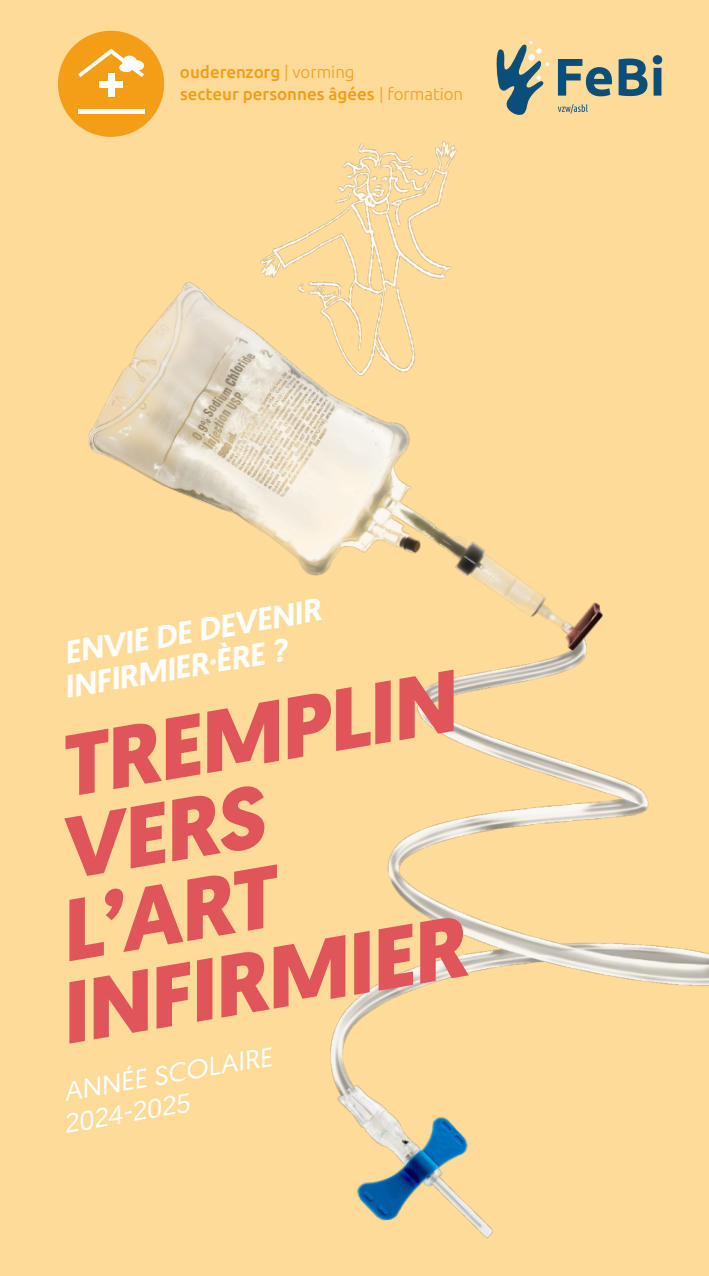
<style>
.page{position:relative;width:709px;height:1276px;background:#fedb99}
.page>*{position:absolute;margin:0;border:0;box-sizing:border-box;transform-origin:0 0}
.t1{font:italic 700 86.5px "Geomanist";color:#e0555a;scale:1.06 1}
.t2{font:italic 500 31.5px/33.5px "Geomanist";color:#fff;scale:1.06 1}
.t3{font:italic 26.25px/31.2px "Geomanist";color:#fff;scale:1.06 1}
.t4{font:500 17px/22.2px "Ubuntu";color:#f49d16}
.s1{font-weight:300}
</style>
<div class="page">
<img style="left:58px;top:85px;width:651px;height:1153px">
<img style="left:237px;top:91px;width:259px;height:336px">
<svg style="left:558px;top:59px;width:54px;height:37px"></svg>
<svg style="left:618px;top:55px;width:44px;height:41px"></svg>
<svg style="left:558px;top:104px;width:29px;height:10px"></svg>
<svg style="left:494px;top:41px;width:55px;height:75px"></svg>
<div style="left:58px;top:31px;width:106px;height:106px;background:#f49d16;border-radius:50%"></div>
<svg style="left:78px;top:49px;width:66px;height:28px"></svg>
<hr style="left:78px;top:109px;width:66px;height:4px;background:#fff">
<div style="left:122px;top:56px;width:15px;height:13px;background:#fff;border-radius:50%"></div>
<div style="left:130px;top:60px;width:14px;height:11px;background:#fff;border-radius:50%"></div>
<div style="left:119px;top:63px;width:14px;height:9px;background:#fff;border-radius:50%"></div>
<div style="left:108px;top:73px;width:7px;height:23px;background:#fff"></div>
<div style="left:100px;top:81px;width:23px;height:7px;background:#fff"></div>
<p class="t4" style="left:180px;top:63px;width:285px">ouderenzorg <span class="s1">| vorming<br></span>secteur personnes âgées <span class="s1">| formation</span></p>
<h2 class="t2" style="left:55px;top:638px;width:253px;rotate:-10deg">ENVIE DE DEVENIR<br>INFIRMIER·ÈRE ?</h2>
<h1 class="t1" style="left:49px;top:712px;width:380px;rotate:-10deg">TREMPLIN</h1>
<h1 class="t1" style="left:49px;top:793px;width:196px;rotate:-10deg">VERS</h1>
<h1 class="t1" style="left:49px;top:876px;width:207px;rotate:-10deg">L’ART</h1>
<h1 class="t1" style="left:49px;top:958px;width:389px;rotate:-10deg">INFIRMIER</h1>
<h3 class="t3" style="left:56px;top:1077px;width:206px;rotate:-10deg">ANNÉE SCOLAIRE<br>2024-2025</h3>
</div>
